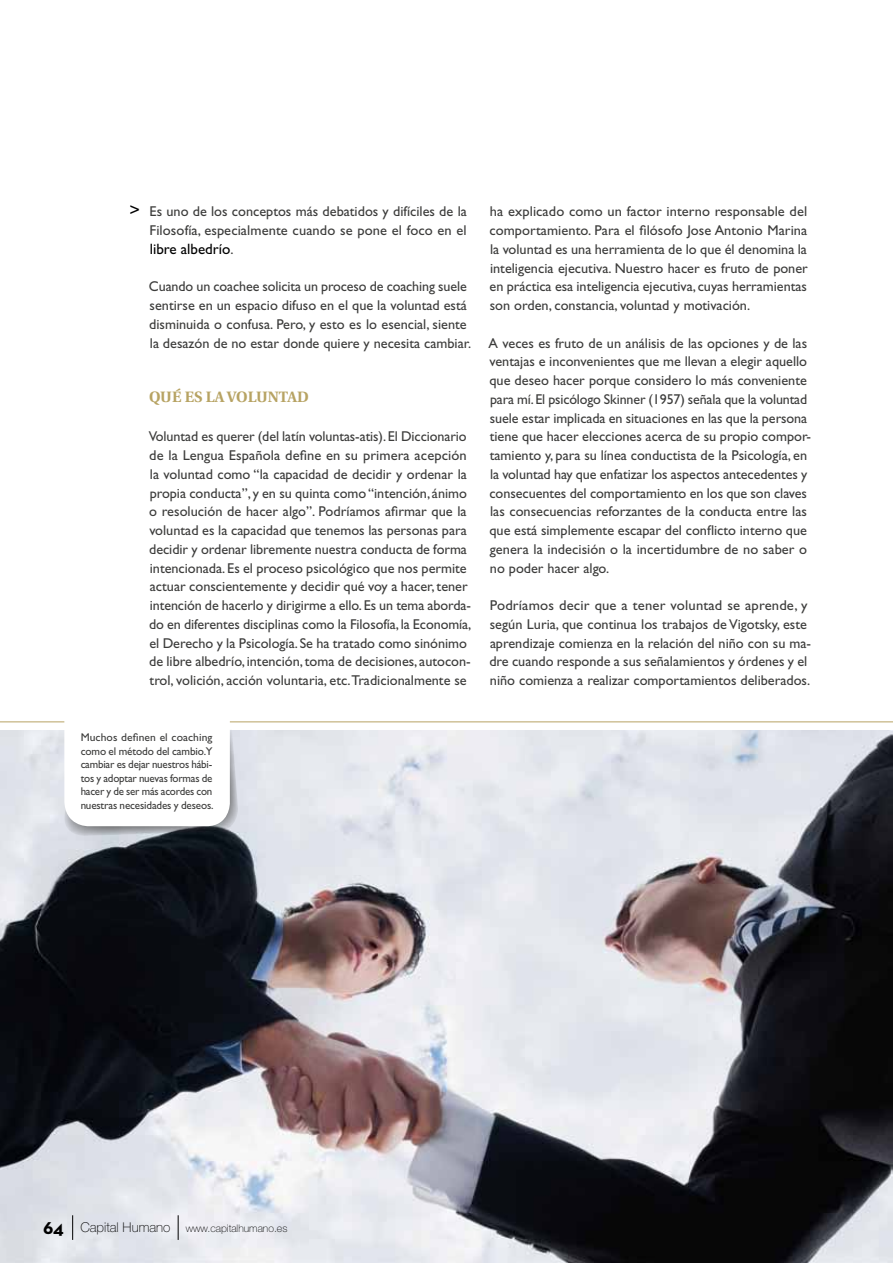
<style>
.page{position:relative;width:893px;height:1263px;background:#fff}
.page>*{position:absolute;margin:0;border:0;box-sizing:border-box;transform-origin:0 0}
.t1{font:700 19.5px "Neutraface Text";color:#000}
.t2{font:18px "Gill Sans Std";color:#000}
.t3{font:700 15px "Utopia";color:#b7a363}
.t4{font:15px "Gill Sans Std";color:#000}
.t5{font:14.25px/18.8px "Gill Sans Std";color:#3c3c3b}
.t6{font:100 13.5px "Helvetica Neue";color:#000}
.t7{font:11.25px/13.5px "Gill Sans Std";letter-spacing:-.015em;color:#3c3c3b;text-align:justify}
.t8{font:100 10.5px "Helvetica Neue";color:#000}
.s1{font-size:14.25px;color:#3c3c3b}
</style>
<div class="page">
<img style="left:0;top:731px;width:893px;height:532px">
<hr style="left:0;top:721px;width:893px;height:1px;background:#b7a363">
<svg style="left:63px;top:721px;width:176px;height:116px"></svg>
<svg style="left:72px;top:1215px;width:1px;height:25px"></svg>
<svg style="left:178px;top:1215px;width:1px;height:25px"></svg>
<p class="t2" style="left:129px;top:200px;width:12px">&gt;</p>
<p class="t5" style="left:150px;top:202px;width:319px">Es uno de los conceptos más debatidos y difíciles de la<br>Filosofía, especialmente cuando se pone el foco en el</p>
<p class="t4" style="left:150px;top:240px;width:85px">libre albedrío<span class="s1">.</span></p>
<p class="t5" style="left:149px;top:277px;width:324px">Cuando un coachee solicita un proceso de coaching suele sentirse en un espacio difuso en el que la voluntad está disminuida o confusa. Pero, y esto es lo esencial, siente la desazón de no estar donde quiere y necesita cambiar.</p>
<p class="t3" style="left:149px;top:388px;width:161px">QUÉ ES LA VOLUNTAD</p>
<p class="t5" style="left:149px;top:427px;width:324px">Voluntad es querer (del latín voluntas-atis). El Diccionario de la Lengua Española define en su primera acepción la voluntad como “la capacidad de decidir y ordenar la propia conducta”, y en su quinta como “intención, ánimo o resolución de hacer algo”. Podríamos afirmar que la voluntad es la capacidad que tenemos las personas para decidir y ordenar libremente nuestra conducta de forma intencionada. Es el proceso psicológico que nos permite actuar conscientemente y decidir qué voy a hacer, tener intención de hacerlo y dirigirme a ello. Es un tema aborda&shy;do en diferentes disciplinas como la Filosofía, la Economía, el Derecho y la Psicología. Se ha tratado como sinónimo de libre albedrío, intención, toma de decisiones, autocon&shy;trol, volición, acción voluntaria, etc.Tradicionalmente se</p>
<p class="t5" style="left:489px;top:202px;width:320px;text-align:justify">ha explicado como un factor interno responsable del comportamiento. Para el filósofo Jose Antonio Marina la voluntad es una herramienta de lo que él denomina la inteligencia ejecutiva. Nuestro hacer es fruto de poner en práctica esa inteligencia ejecutiva, cuyas herramientas son orden, constancia, voluntad y motivación.</p>
<p class="t5" style="left:489px;top:333px;width:324px">A veces es fruto de un análisis de las opciones y de las ventajas e inconvenientes que me llevan a elegir aquello que deseo hacer porque considero lo más conveniente para mí. El psicólogo Skinner (1957) señala que la voluntad suele estar implicada en situaciones en las que la persona tiene que hacer elecciones acerca de su propio compor&shy;tamiento y, para su línea conductista de la Psicología, en la voluntad hay que enfatizar los aspectos antecedentes y consecuentes del comportamiento en los que son claves las consecuencias reforzantes de la conducta entre las que está simplemente escapar del conflicto interno que genera la indecisión o la incertidumbre de no saber o no poder hacer algo.</p>
<p class="t5" style="left:489px;top:596px;width:323px">Podríamos decir que a tener voluntad se aprende, y según Luria, que continua los trabajos de Vigotsky, este aprendizaje comienza en la relación del niño con su ma&shy;dre cuando responde a sus señalamientos y órdenes y el niño comienza a realizar comportamientos deliberados.</p>
<p class="t7" style="left:81px;top:731px;width:134px">Muchos definen el coaching como el método del cambio.Y cambiar es dejar nuestros hábi&shy;tos y adoptar nuevas formas de hacer y de ser más acordes con nuestras necesidades y deseos.</p>
<h1 class="t1" style="left:43px;top:1214px;width:22px">64</h1>
<p class="t8" style="left:186px;top:1222px;width:103px">www.capitalhumano.es</p>
<p class="t6" style="left:80px;top:1220px;width:92px">Capital Humano</p>
</div>
